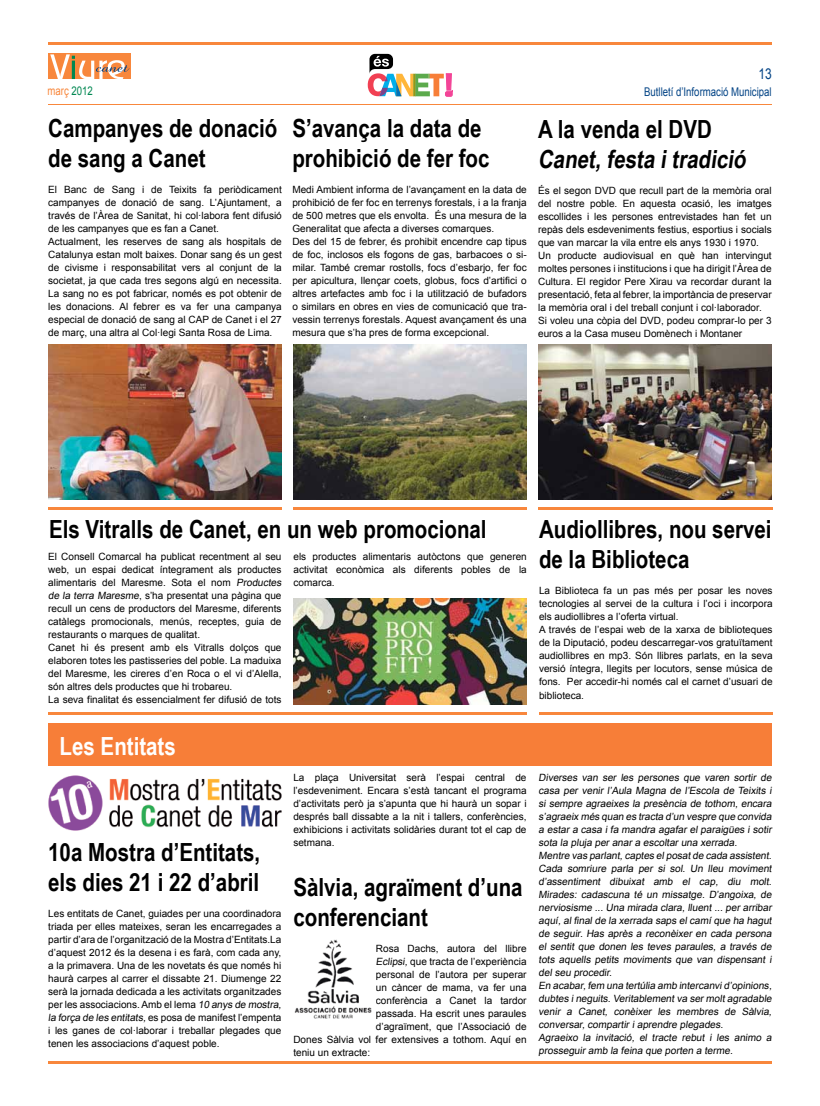
<style>
.page{position:relative;width:820px;height:1106px;background:#fff}
.page>*{position:absolute;margin:0;border:0;box-sizing:border-box;transform-origin:0 0}
.t1{font:700 25px/30px "Arial Narrow";color:#000}
.t2{font:700 25px "Arial Narrow";color:#fff}
.t3{font:15px "Arial";color:#024385;scale:.8 1}
.t4{font:12px "Arial";color:#024385;scale:.8 1}
.t5{font:12px "Arial";color:#f8873c;scale:.8 1}
.t6{font:10px/13px "Arial";color:#000}
.s1{color:#008751}
</style>
<div class="page">
<hr style="left:48px;top:104px;width:723px;height:1px;background:#f8873c">
<hr style="left:48px;top:42px;width:723px;height:3px;background:#f8873c">
<div style="left:48px;top:53px;width:83px;height:26px;background:#f8873c"></div>
<svg style="left:50px;top:54px;width:79px;height:25px"></svg>
<svg style="left:367px;top:54px;width:85px;height:42px"></svg>
<hr style="left:48px;top:1060px;width:723px;height:3px;background:#f8873c">
<hr style="left:48px;top:711px;width:478px;height:3px;background:#f8873c">
<img style="left:293px;top:598px;width:233px;height:106px">
<img style="left:538px;top:344px;width:233px;height:155px">
<hr style="left:48px;top:506px;width:234px;height:3px;background:#f8873c">
<hr style="left:293px;top:506px;width:233px;height:3px;background:#f8873c">
<hr style="left:538px;top:506px;width:234px;height:3px;background:#f8873c">
<hr style="left:538px;top:711px;width:234px;height:3px;background:#f8873c">
<img style="left:48px;top:344px;width:233px;height:155px">
<img style="left:293px;top:344px;width:233px;height:155px">
<div style="left:48px;top:723px;width:723px;height:43px;background:#f77e38"></div>
<img style="left:48px;top:775px;width:234px;height:56px">
<img style="left:294px;top:939px;width:78px;height:80px">
<h2 class="t3" style="left:758px;top:64px;width:18px">13</h2>
<p class="t5" style="left:48px;top:83px;width:58px">març <span class="s1">2012</span></p>
<p class="t4" style="left:644px;top:83px;width:161px">Butlletí d’Informació Municipal</p>
<h1 class="t1" style="left:48px;top:112px;width:231px">Campanyes de donació de sang a Canet</h1>
<p class="t6" style="left:48px;top:183px;width:235px">El Banc de Sang i de Teixits fa periòdicament campanyes de donació de sang. L’Ajuntament, a través de l’Àrea de Sanitat, hi col·labora fent difusió de les campanyes que es fan a Canet.<br>Actualment, les reserves de sang als hospitals de Catalunya estan molt baixes. Donar sang és un gest de civisme i responsabilitat vers al conjunt de la societat, ja que cada tres segons algú en necessita.<br>La sang no es pot fabricar, només es pot obtenir de les donacions. Al febrer es va fer una campanya especial de donació de sang al CAP de Canet i el 27 de març, una altra al Col·legi Santa Rosa de Lima.</p>
<h1 class="t1" style="left:292px;top:112px;width:199px">S’avança la data de prohibició de fer foc</h1>
<p class="t6" style="left:292px;top:183px;width:236px">Medi Ambient informa de l’avançament en la data de prohibició de fer foc en terrenys forestals, i a la franja de 500 metres que els envolta. És una mesura de la Generalitat que afecta a diverses comarques.<br>Des del 15 de febrer, és prohibit encendre cap tipus de foc, inclosos els fogons de gas, barbacoes o si&shy;milar. També cremar rostolls, focs d’esbarjo, fer foc per apicultura, llençar coets, globus, focs d’artifici o altres artefactes amb foc i la utilització de bufadors o similars en obres en vies de comunicació que tra&shy;vessin terrenys forestals. Aquest avançament és una mesura que s’ha pres de forma excepcional.</p>
<h1 class="t1" style="left:538px;top:113px;width:214px">A la venda el DVD<br>Canet,festa itradició</h1>
<p class="t6" style="left:538px;top:184px;width:235px">És el segon DVD que recull part de la memòria oral del nostre poble. En aquesta ocasió, les imatges escollides i les persones entrevistades han fet un repàs dels esdeveniments festius, esportius i socials que van marcar la vila entre els anys 1930 i 1970.<br>Un producte audiovisual en què han intervingut moltes persones i institucions i que ha dirigit l’Àrea de Cultura. El regidor Pere Xirau va recordar durant la presentació, feta al febrer, la importància de preservar la memòria oral i del treball conjunt i col·laborador.<br>Si voleu una còpia del DVD, podeu comprar-lo per 3 euros a la Casa museu Domènech i Montaner</p>
<h1 class="t1" style="left:49px;top:513px;width:439px">Els Vitralls de Canet, en un web promocional</h1>
<p class="t6" style="left:48px;top:550px;width:236px">El Consell Comarcal ha publicat recentment al seu web, un espai dedicat íntegrament als productes alimentaris del Maresme. Sota el nom Productes de la terra Maresme, s’ha presentat una pàgina que recull un cens de productors del Maresme, diferents catàlegs promocionals, menús, receptes, guia de restaurants o marques de qualitat.<br>Canet hi és present amb els Vitralls dolços que elaboren totes les pastisseries del poble. La maduixa del Maresme, les cireres d’en Roca o el vi d’Alella, són altres dels productes que hi trobareu.<br>La seva finalitat és essencialment fer difusió de tots</p>
<p class="t6" style="left:293px;top:550px;width:235px;text-align:justify">els productes alimentaris autòctons que generen activitat econòmica als diferents pobles de la comarca.</p>
<h1 class="t1" style="left:538px;top:513px;width:234px">Audiollibres, nou servei de la Biblioteca</h1>
<p class="t6" style="left:538px;top:584px;width:235px">La Biblioteca fa un pas més per posar les noves tecnologies al servei de la cultura i l’oci i incorpora els audiollibres a l’oferta virtual.<br>A través de l’espai web de la xarxa de biblioteques de la Diputació, podeu descarregar-vos gratuïtament audiollibres en mp3. Són llibres parlats, en la seva versió íntegra, llegits per locutors, sense música de fons. Per accedir-hi només cal el carnet d’usuari de biblioteca.</p>
<h1 class="t2" style="left:60px;top:726px;width:118px">Les Entitats</h1>
<h1 class="t1" style="left:48px;top:836px;width:213px">10a Mostra d’Entitats, els dies 21 i 22 d’abril</h1>
<p class="t6" style="left:48px;top:907px;width:236px">Les entitats de Canet, guiades per una coordinadora triada per elles mateixes, seran les encarregades a partir d’ara de l’organització de la Mostra d’Entitats.La d’aquest 2012 és la desena i es farà, com cada any, a la primavera. Una de les novetats és que només hi haurà carpes al carrer el dissabte 21. Diumenge 22 serà la jornada dedicada a les activitats organitzades per les associacions. Amb el lema 10 anys de mostra, la força de les entitats,es posa de manifest l’empenta i les ganes de col·laborar i treballar plegades que tenen les associacions d’aquest poble.</p>
<p class="t6" style="left:293px;top:770px;width:234px;text-align:justify">La plaça Universitat serà l’espai central de l’esdeveniment. Encara s’està tancant el programa d’activitats però ja s’apunta que hi haurà un sopar i després ball dissabte a la nit i tallers, conferències, exhibicions i activitats solidàries durant tot el cap de setmana.</p>
<h1 class="t1" style="left:293px;top:870px;width:231px">Sàlvia, agraïment d’una conferenciant</h1>
<p class="t6" style="left:376px;top:941px;width:152px">Rosa Dachs, autora del llibre</p>
<p class="t6" style="left:376px;top:954px;width:152px">Eclipsi, que tracta de l’experiència</p>
<p class="t6" style="left:376px;top:967px;width:152px">personal de l’autora per superar</p>
<p class="t6" style="left:376px;top:980px;width:152px">un càncer de mama, va fer una</p>
<p class="t6" style="left:376px;top:993px;width:152px">conferència a Canet la tardor</p>
<p class="t6" style="left:376px;top:1006px;width:152px">passada. Ha escrit unes paraules</p>
<p class="t6" style="left:376px;top:1019px;width:152px">d’agraïment, que l’Associació de</p>
<p class="t6" style="left:293px;top:1032px;width:234px">Dones Sàlvia vol fer extensives a tothom. Aquí en</p>
<p class="t6" style="left:293px;top:1045px;width:78px">teniu un extracte:</p>
<p class="t6" style="left:538px;top:770px;width:236px">Diverses van ser les persones que varen sortir de casa per venir l’Aula Magna de l’Escola de Teixits i si sempre agraeixes la presència de tothom, encara s’agraeix més quan es tracta d’un vespre que convida a estar a casa i fa mandra agafar el paraigües i sotir sota la pluja per anar a escoltar una xerrada.<br>Mentre vas parlant,captes elposatde cada assistent.<br>Cada somriure parla per si sol. Un lleu moviment d’assentiment dibuixat amb el cap, diu molt.<br>Mirades: cadascuna té un missatge. D’angoixa, de nerviosisme ... Una mirada clara, lluent ... per arribar aquí, al final de la xerrada saps el camí que ha hagut de seguir. Has après a reconèixer en cada persona el sentit que donen les teves paraules, a través de tots aquells petits moviments que van dispensant i del seu procedir.<br>En acabar,fem una tertúlia amb intercanvid’opinions, dubtes ineguits.Veritablementva sermoltagradable venir a Canet, conèixer les membres de Sàlvia, conversar, compartir i aprendre plegades.<br>Agraeixo la invitació, el tracte rebut i les animo a prosseguir amb la feina que porten a terme.</p>
</div>
